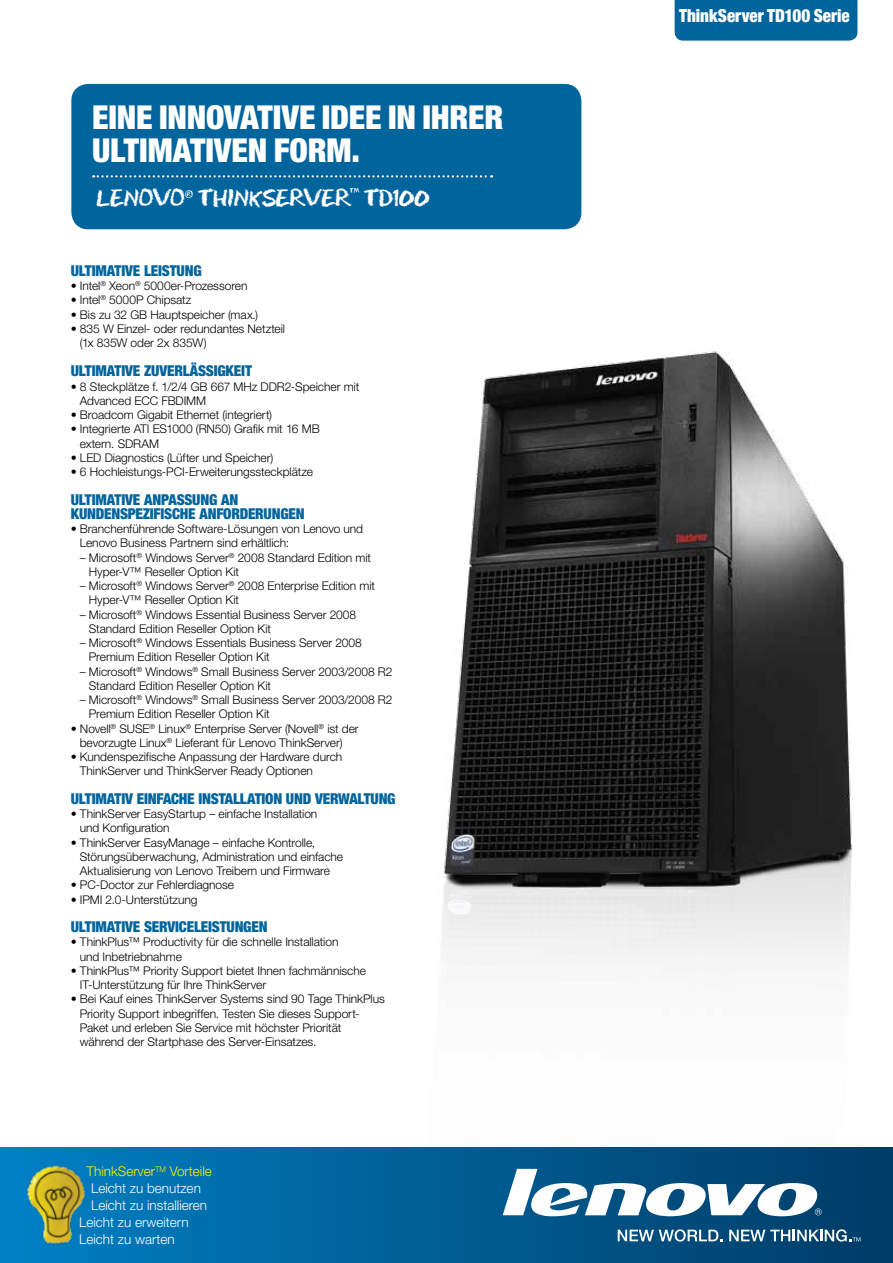
<style>
.page{position:relative;width:893px;height:1263px;background:#fff}
.page>*{position:absolute;margin:0;border:0;box-sizing:border-box;transform-origin:0 0}
.t1{font:900 condensed 33px "Helvetica Neue";color:#fff}
.t2{font:24px "Ideas";letter-spacing:.005em;color:#fff}
.t3{font:900 condensed 18px "Helvetica Neue";letter-spacing:-.005em;color:#fff;scale:.95 1}
.t4{font:900 condensed 15px/14.2px "Helvetica Neue";letter-spacing:-.015em;color:#00649d}
.t5{font:300 13.5px "Helvetica Neue";color:#fff}
.t6{font:300 13.5px "Helvetica Neue";color:#fff200}
.t7{font:300 12px/14.2px "Helvetica Neue";letter-spacing:-.005em;color:#000}
</style>
<div class="page">
<img style="left:442px;top:351px;width:411px;height:622px">
<div style="left:71px;top:84px;width:510px;height:145px;background:#00649d;border-radius:17px"></div>
<div style="left:675px;top:0;width:182px;height:41px;background:#00649d"></div>
<svg style="left:93px;top:175px;width:399px;height:3px"></svg>
<div style="left:0;top:1147px;width:893px;height:116px;background:linear-gradient(to right,#0080c4,#013c66)"></div>
<svg style="left:618px;top:1229px;width:104px;height:12px"></svg>
<svg style="left:729px;top:1229px;width:131px;height:12px"></svg>
<svg style="left:503px;top:1169px;width:319px;height:47px"></svg>
<img style="left:20px;top:1161px;width:69px;height:92px">
<h1 class="t1" style="left:92px;top:97px;width:16px">EINE</h1>
<h1 class="t1" style="left:159px;top:97px;width:17px">INNOVATIVE</h1>
<h1 class="t1" style="left:322px;top:97px;width:16px">IDEE</h1>
<h1 class="t1" style="left:388px;top:97px;width:52px">IN IHRER</h1>
<h1 class="t1" style="left:92px;top:130px;width:35px">ULTIMATIVEN</h1>
<h1 class="t1" style="left:274px;top:130px;width:20px">FORM</h1>
<h1 class="t1" style="left:351px;top:130px;width:10px">.</h1>
<h2 class="t2" style="left:97px;top:184px;width:334px">LENOVO<sup>®</sup> THINKSERVER<sup>™</sup> TD100</h2>
<p class="t4" style="left:71px;top:263px;width:132px">ULTIMATIVE LEISTUNG</p>
<p class="t7" style="left:71px;top:278px;width:178px">• Intel<sup>®</sup> Xeon<sup>®</sup> 5000er-Prozessoren</p>
<p class="t7" style="left:71px;top:293px;width:122px">• Intel<sup>®</sup> 5000P Chipsatz</p>
<p class="t7" style="left:71px;top:307px;width:189px">• Bis zu 32 GB Hauptspeicher (max.)</p>
<p class="t7" style="left:80px;top:321px;width:207px;text-indent:-9px">• 835 W Einzel- oder redundantes Netzteil (1x 835W oder 2x 835W)</p>
<p class="t4" style="left:71px;top:364px;width:183px">ULTIMATIVE ZUVERLÄSSIGKEIT</p>
<p class="t7" style="left:80px;top:379px;width:281px;text-indent:-9px">• 8 Steckplätze f. 1/2/4 GB 667 MHz DDR2-Speicher mit<br>Advanced ECC FBDIMM</p>
<p class="t7" style="left:71px;top:407px;width:203px">• Broadcom Gigabit Ethernet (integriert)</p>
<p class="t7" style="left:80px;top:422px;width:241px;text-indent:-9px">• Integrierte ATI ES1000 (RN50) Grafik mit 16 MB extern. SDRAM</p>
<p class="t7" style="left:71px;top:450px;width:204px">• LED Diagnostics (Lüfter und Speicher)</p>
<p class="t7" style="left:71px;top:464px;width:244px">• 6 Hochleistungs-PCI-Erweiterungssteckplätze</p>
<p class="t4" style="left:71px;top:492px;width:235px">ULTIMATIVE ANPASSUNG AN<br>KUNDENSPEZIFISCHE ANFORDERUNGEN</p>
<p class="t7" style="left:80px;top:521px;width:285px;text-indent:-9px">• Branchenführende Software-Lösungen von Lenovo und<br>Lenovo Business Partnern sind erhältlich:</p>
<p class="t7" style="left:89px;top:550px;width:284px;text-indent:-9px">– Microsoft<sup>®</sup> Windows Server<sup>®</sup> 2008 Standard Edition mit<br>Hyper-V™ Reseller Option Kit</p>
<p class="t7" style="left:89px;top:578px;width:288px;text-indent:-9px">– Microsoft<sup>®</sup> Windows Server<sup>®</sup> 2008 Enterprise Edition mit<br>Hyper-V™ Reseller Option Kit</p>
<p class="t7" style="left:89px;top:607px;width:269px;text-indent:-9px">– Microsoft<sup>®</sup> Windows Essential Business Server 2008<br>Standard Edition Reseller Option Kit</p>
<p class="t7" style="left:89px;top:635px;width:275px;text-indent:-9px">– Microsoft<sup>®</sup> Windows Essentials Business Server 2008<br>Premium Edition Reseller Option Kit</p>
<p class="t7" style="left:89px;top:664px;width:305px;text-indent:-9px">– Microsoft<sup>®</sup> Windows<sup>®</sup> Small Business Server 2003/2008 R2<br>Standard Edition Reseller Option Kit</p>
<p class="t7" style="left:89px;top:692px;width:305px;text-indent:-9px">– Microsoft<sup>®</sup> Windows<sup>®</sup> Small Business Server 2003/2008 R2<br>Premium Edition Reseller Option Kit</p>
<p class="t7" style="left:71px;top:721px;width:289px;text-align:center">• Novell<sup>®</sup> SUSE<sup>®</sup> Linux<sup>®</sup> Enterprise Server (Novell<sup>®</sup> ist der bevorzugte Linux<sup>®</sup> Lieferant für Lenovo ThinkServer)</p>
<p class="t7" style="left:80px;top:749px;width:264px;text-indent:-9px">• Kundenspezifische Anpassung der Hardware durch<br>ThinkServer und ThinkServer Ready Optionen</p>
<p class="t4" style="left:71px;top:791px;width:16px">ULTIMATIV</p>
<p class="t4" style="left:137px;top:791px;width:260px">EINFACHE INSTALLATION UND VERWALTUNG</p>
<p class="t7" style="left:80px;top:806px;width:239px;text-indent:-9px">• ThinkServer EasyStartup – einfache Installation und Konfiguration</p>
<p class="t7" style="left:80px;top:835px;width:265px;text-indent:-9px">• ThinkServer EasyManage – einfache Kontrolle,<br>Störungsüberwachung, Administration und einfache<br>Aktualisierung von Lenovo Treibern und Firmware</p>
<p class="t7" style="left:71px;top:878px;width:165px">• PC-Doctor zur Fehlerdiagnose</p>
<p class="t7" style="left:71px;top:892px;width:128px">• IPMI 2.0-Unterstützung</p>
<p class="t4" style="left:71px;top:919px;width:198px">ULTIMATIVE SERVICELEISTUNGEN</p>
<p class="t7" style="left:80px;top:935px;width:260px;text-indent:-9px">• ThinkPlus™ Productivity für die schnelle Installation und Inbetriebnahme</p>
<p class="t7" style="left:80px;top:963px;width:288px;text-indent:-9px">• ThinkPlus™ Priority Support bietet Ihnen fachmännische<br>IT-Unterstützung für Ihre ThinkServer</p>
<p class="t7" style="left:80px;top:992px;width:307px;text-indent:-9px">• Bei Kauf eines ThinkServer Systems sind 90 Tage ThinkPlus Priority Support inbegriffen. Testen Sie dieses Support-Paket und erleben Sie Service mit höchster Priorität während der Startphase des Server-Einsatzes.</p>
<p class="t6" style="left:87px;top:1163px;width:127px">ThinkServer<sup>TM</sup> Vorteile</p>
<p class="t5" style="left:91px;top:1180px;width:111px">Leicht zu benutzen</p>
<p class="t5" style="left:91px;top:1197px;width:118px">Leicht zu installieren</p>
<p class="t5" style="left:79px;top:1214px;width:111px">Leicht zu erweitern</p>
<p class="t5" style="left:79px;top:1231px;width:97px">Leicht zu warten</p>
<h3 class="t3" style="left:679px;top:4px;width:181px">THINKSERVER TD100 SERIE</h3>
</div>
